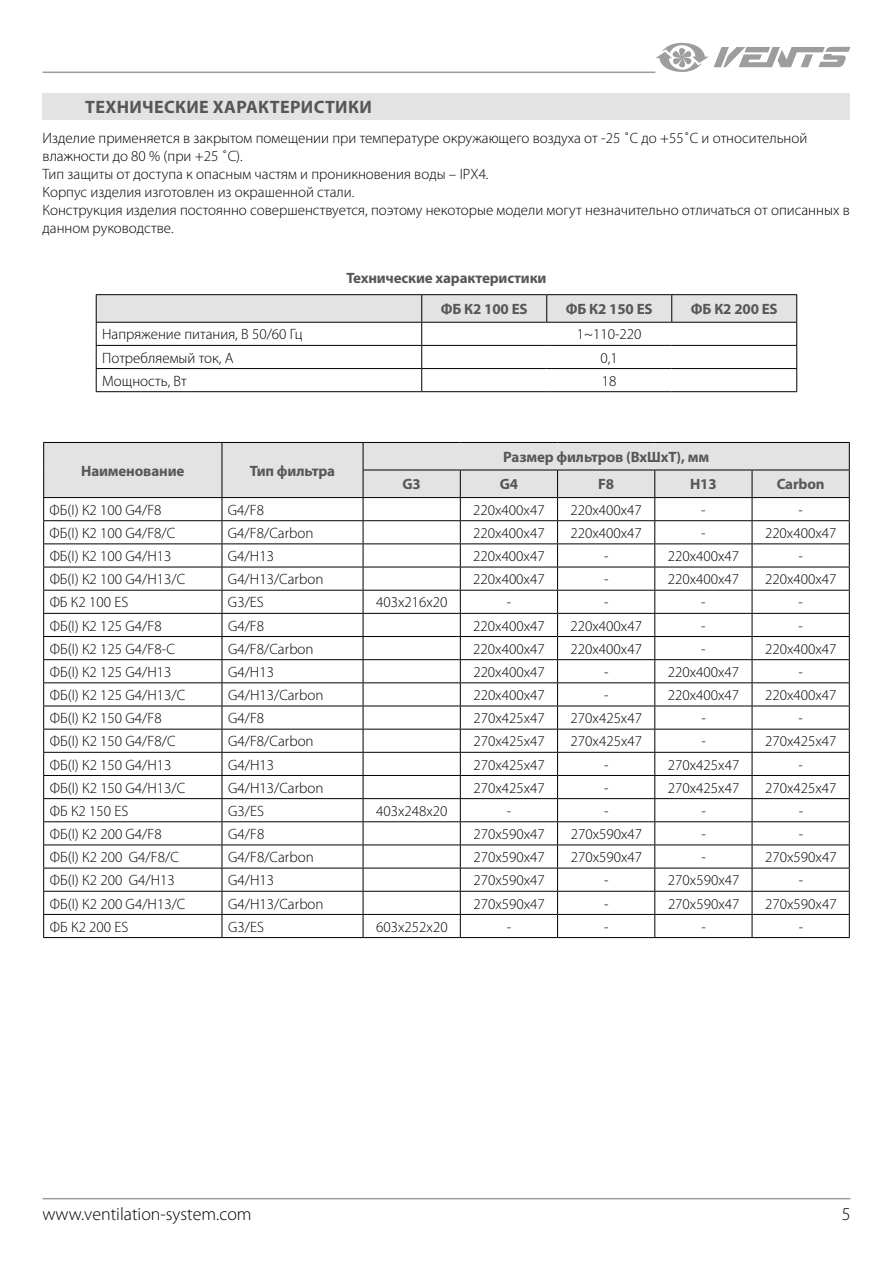
<style>
.page{position:relative;width:893px;height:1263px;background:#fff}
.page>*{position:absolute;margin:0;border:0;box-sizing:border-box;transform-origin:0 0}
.t1{font:300 18px "Myriad Pro";color:#000}
.t2{font:700 18px "Myriad Pro";letter-spacing:.02em;color:#575756}
.t3{font:300 15px/18px "Myriad Pro";color:#000}
.t4{font:700 15px/31.3px "Myriad Pro";letter-spacing:-.01em;color:#575756}
</style>
<div class="page">
<hr style="left:43px;top:1198px;width:807px;height:1px;background:#9d9d9c">
<hr style="left:43px;top:72px;width:612px;height:1px;background:#9d9d9c">
<svg style="left:655px;top:43px;width:195px;height:29px"></svg>
<div style="left:43px;top:93px;width:807px;height:27px;background:#e3e3e3"></div>
<hr style="left:43px;top:937px;width:179px;height:1px;background:#000">
<hr style="left:222px;top:937px;width:141px;height:1px;background:#000">
<hr style="left:363px;top:937px;width:97px;height:1px;background:#000">
<hr style="left:460px;top:937px;width:98px;height:1px;background:#000">
<hr style="left:558px;top:937px;width:97px;height:1px;background:#000">
<hr style="left:655px;top:937px;width:97px;height:1px;background:#000">
<hr style="left:752px;top:937px;width:98px;height:1px;background:#000">
<svg style="left:43px;top:442px;width:807px;height:495px"></svg>
<hr style="left:655px;top:497px;width:97px;height:1px;background:#000">
<hr style="left:655px;top:613px;width:97px;height:1px;background:#000">
<hr style="left:96px;top:391px;width:326px;height:1px;background:#000">
<hr style="left:422px;top:391px;width:125px;height:1px;background:#000">
<hr style="left:547px;top:391px;width:125px;height:1px;background:#000">
<hr style="left:672px;top:391px;width:125px;height:1px;background:#000">
<hr style="left:96px;top:294px;width:326px;height:1px;background:#000">
<hr style="left:422px;top:294px;width:124px;height:1px;background:#000">
<hr style="left:546px;top:294px;width:126px;height:1px;background:#000">
<hr style="left:672px;top:294px;width:125px;height:1px;background:#000">
<svg style="left:96px;top:295px;width:701px;height:96px"></svg>
<p class="t2" style="left:85px;top:95px;width:288px">ТЕХНИЧЕСКИЕ ХАРАКТЕРИСТИКИ</p>
<p class="t3" style="left:43px;top:129px;width:809px">Изделие применяется в закрытом помещении при температуре окружающего воздуха от -25 ˚С до +55˚С и относительной влажности до 80 % (при +25 ˚С).<br>Тип защиты от доступа к опасным частям и проникновения воды – IPХ4.<br>Корпус изделия изготовлен из окрашенной стали.<br>Конструкция изделия постоянно совершенствуется, поэтому некоторые модели могут незначительно отличаться от описанных в данном руководстве.</p>
<p class="t4" style="left:441px;top:262px;width:107px;text-indent:-94px">Технические характеристики<br>ФБ К2 100 ES</p>
<p class="t4" style="left:566px;top:293px;width:88px">ФБ К2 150 ES</p>
<p class="t4" style="left:691px;top:293px;width:88px">ФБ К2 200 ES</p>
<p class="t3" style="left:102px;top:326px;width:202px">Напряжение питания, В 50/60 Гц</p>
<p class="t3" style="left:577px;top:326px;width:66px">1~110-220</p>
<p class="t3" style="left:102px;top:349px;width:133px">Потребляемый ток, А</p>
<p class="t3" style="left:601px;top:349px;width:19px">0,1</p>
<p class="t3" style="left:102px;top:372px;width:86px">Мощность, Вт</p>
<p class="t3" style="left:602px;top:372px;width:16px">18</p>
<p class="t4" style="left:81px;top:454px;width:105px">Наименование</p>
<p class="t4" style="left:250px;top:454px;width:87px">Тип фильтра</p>
<p class="t4" style="left:503px;top:441px;width:207px">Размер фильтров (ВхШхТ), мм</p>
<p class="t4" style="left:402px;top:468px;width:20px">G3</p>
<p class="t4" style="left:500px;top:468px;width:20px">G4</p>
<p class="t4" style="left:598px;top:468px;width:18px">F8</p>
<p class="t4" style="left:690px;top:468px;width:28px">H13</p>
<p class="t4" style="left:777px;top:468px;width:50px">Carbon</p>
<p class="t3" style="left:50px;top:501px;width:113px">ФБ(I) К2 100 G4/F8</p>
<p class="t3" style="left:228px;top:501px;width:38px">G4/F8</p>
<p class="t3" style="left:473px;top:501px;width:73px">220х400х47</p>
<p class="t3" style="left:570px;top:501px;width:73px">220х400х47</p>
<p class="t3" style="left:701px;top:501px;width:6px">-</p>
<p class="t3" style="left:798px;top:501px;width:6px">-</p>
<p class="t3" style="left:50px;top:524px;width:127px">ФБ(I) К2 100 G4/F8/C</p>
<p class="t3" style="left:228px;top:524px;width:87px">G4/F8/Carbon</p>
<p class="t3" style="left:473px;top:524px;width:73px">220х400х47</p>
<p class="t3" style="left:570px;top:524px;width:73px">220х400х47</p>
<p class="t3" style="left:701px;top:524px;width:6px">-</p>
<p class="t3" style="left:765px;top:524px;width:73px">220х400х47</p>
<p class="t3" style="left:50px;top:547px;width:123px">ФБ(I) К2 100 G4/H13</p>
<p class="t3" style="left:228px;top:547px;width:48px">G4/H13</p>
<p class="t3" style="left:473px;top:547px;width:73px">220х400х47</p>
<p class="t3" style="left:604px;top:547px;width:6px">-</p>
<p class="t3" style="left:668px;top:547px;width:73px">220х400х47</p>
<p class="t3" style="left:798px;top:547px;width:6px">-</p>
<p class="t3" style="left:50px;top:570px;width:137px">ФБ(I) К2 100 G4/H13/C</p>
<p class="t3" style="left:228px;top:570px;width:97px">G4/H13/Carbon</p>
<p class="t3" style="left:473px;top:570px;width:73px">220х400х47</p>
<p class="t3" style="left:604px;top:570px;width:6px">-</p>
<p class="t3" style="left:668px;top:570px;width:73px">220х400х47</p>
<p class="t3" style="left:765px;top:570px;width:73px">220х400х47</p>
<p class="t3" style="left:50px;top:594px;width:80px">ФБ К2 100 ES</p>
<p class="t3" style="left:228px;top:594px;width:37px">G3/ES</p>
<p class="t3" style="left:376px;top:594px;width:73px">403x216x20</p>
<p class="t3" style="left:507px;top:594px;width:6px">-</p>
<p class="t3" style="left:604px;top:594px;width:6px">-</p>
<p class="t3" style="left:701px;top:594px;width:6px">-</p>
<p class="t3" style="left:798px;top:594px;width:6px">-</p>
<p class="t3" style="left:50px;top:617px;width:113px">ФБ(I) К2 125 G4/F8</p>
<p class="t3" style="left:228px;top:617px;width:38px">G4/F8</p>
<p class="t3" style="left:473px;top:617px;width:73px">220х400х47</p>
<p class="t3" style="left:571px;top:617px;width:73px">220х400х47</p>
<p class="t3" style="left:701px;top:617px;width:6px">-</p>
<p class="t3" style="left:798px;top:617px;width:6px">-</p>
<p class="t3" style="left:50px;top:640px;width:127px">ФБ(I) К2 125 G4/F8-C</p>
<p class="t3" style="left:228px;top:640px;width:87px">G4/F8/Carbon</p>
<p class="t3" style="left:473px;top:640px;width:73px">220х400х47</p>
<p class="t3" style="left:571px;top:640px;width:73px">220х400х47</p>
<p class="t3" style="left:701px;top:640px;width:6px">-</p>
<p class="t3" style="left:765px;top:640px;width:73px">220х400х47</p>
<p class="t3" style="left:50px;top:663px;width:123px">ФБ(I) К2 125 G4/H13</p>
<p class="t3" style="left:228px;top:663px;width:48px">G4/H13</p>
<p class="t3" style="left:473px;top:663px;width:73px">220х400х47</p>
<p class="t3" style="left:604px;top:663px;width:6px">-</p>
<p class="t3" style="left:668px;top:663px;width:73px">220х400х47</p>
<p class="t3" style="left:799px;top:663px;width:6px">-</p>
<p class="t3" style="left:50px;top:686px;width:137px">ФБ(I) К2 125 G4/H13/C</p>
<p class="t3" style="left:228px;top:686px;width:97px">G4/H13/Carbon</p>
<p class="t3" style="left:473px;top:686px;width:73px">220х400х47</p>
<p class="t3" style="left:604px;top:686px;width:6px">-</p>
<p class="t3" style="left:668px;top:686px;width:73px">220х400х47</p>
<p class="t3" style="left:765px;top:686px;width:73px">220х400х47</p>
<p class="t3" style="left:50px;top:709px;width:113px">ФБ(I) К2 150 G4/F8</p>
<p class="t3" style="left:228px;top:709px;width:38px">G4/F8</p>
<p class="t3" style="left:473px;top:709px;width:73px">270х425х47</p>
<p class="t3" style="left:571px;top:709px;width:73px">270х425х47</p>
<p class="t3" style="left:701px;top:709px;width:6px">-</p>
<p class="t3" style="left:799px;top:709px;width:6px">-</p>
<p class="t3" style="left:50px;top:733px;width:127px">ФБ(I) К2 150 G4/F8/C</p>
<p class="t3" style="left:228px;top:733px;width:87px">G4/F8/Carbon</p>
<p class="t3" style="left:473px;top:733px;width:73px">270х425х47</p>
<p class="t3" style="left:571px;top:733px;width:73px">270х425х47</p>
<p class="t3" style="left:701px;top:733px;width:6px">-</p>
<p class="t3" style="left:765px;top:733px;width:73px">270х425х47</p>
<p class="t3" style="left:50px;top:756px;width:123px">ФБ(I) К2 150 G4/H13</p>
<p class="t3" style="left:228px;top:756px;width:48px">G4/H13</p>
<p class="t3" style="left:473px;top:756px;width:73px">270х425х47</p>
<p class="t3" style="left:604px;top:756px;width:6px">-</p>
<p class="t3" style="left:668px;top:756px;width:73px">270х425х47</p>
<p class="t3" style="left:799px;top:756px;width:6px">-</p>
<p class="t3" style="left:50px;top:779px;width:137px">ФБ(I) К2 150 G4/H13/C</p>
<p class="t3" style="left:228px;top:779px;width:97px">G4/H13/Carbon</p>
<p class="t3" style="left:473px;top:779px;width:73px">270х425х47</p>
<p class="t3" style="left:604px;top:779px;width:6px">-</p>
<p class="t3" style="left:668px;top:779px;width:73px">270х425х47</p>
<p class="t3" style="left:765px;top:779px;width:73px">270х425х47</p>
<p class="t3" style="left:50px;top:802px;width:80px">ФБ К2 150 ES</p>
<p class="t3" style="left:228px;top:802px;width:37px">G3/ES</p>
<p class="t3" style="left:376px;top:802px;width:73px">403х248х20</p>
<p class="t3" style="left:507px;top:802px;width:6px">-</p>
<p class="t3" style="left:604px;top:802px;width:6px">-</p>
<p class="t3" style="left:701px;top:802px;width:6px">-</p>
<p class="t3" style="left:799px;top:802px;width:6px">-</p>
<p class="t3" style="left:50px;top:825px;width:113px">ФБ(I) К2 200 G4/F8</p>
<p class="t3" style="left:228px;top:825px;width:38px">G4/F8</p>
<p class="t3" style="left:473px;top:825px;width:73px">270х590х47</p>
<p class="t3" style="left:571px;top:825px;width:73px">270х590х47</p>
<p class="t3" style="left:701px;top:825px;width:6px">-</p>
<p class="t3" style="left:799px;top:825px;width:6px">-</p>
<p class="t3" style="left:50px;top:848px;width:131px">ФБ(I) К2 200 G4/F8/C</p>
<p class="t3" style="left:228px;top:848px;width:87px">G4/F8/Carbon</p>
<p class="t3" style="left:473px;top:848px;width:73px">270х590х47</p>
<p class="t3" style="left:571px;top:848px;width:73px">270х590х47</p>
<p class="t3" style="left:701px;top:848px;width:6px">-</p>
<p class="t3" style="left:765px;top:848px;width:73px">270х590х47</p>
<p class="t3" style="left:50px;top:872px;width:127px">ФБ(I) К2 200 G4/H13</p>
<p class="t3" style="left:228px;top:872px;width:48px">G4/H13</p>
<p class="t3" style="left:473px;top:872px;width:73px">270х590х47</p>
<p class="t3" style="left:604px;top:872px;width:6px">-</p>
<p class="t3" style="left:668px;top:872px;width:73px">270х590х47</p>
<p class="t3" style="left:799px;top:872px;width:6px">-</p>
<p class="t3" style="left:50px;top:895px;width:137px">ФБ(I) К2 200 G4/H13/C</p>
<p class="t3" style="left:228px;top:895px;width:97px">G4/H13/Carbon</p>
<p class="t3" style="left:473px;top:895px;width:73px">270х590х47</p>
<p class="t3" style="left:604px;top:895px;width:6px">-</p>
<p class="t3" style="left:668px;top:895px;width:73px">270х590х47</p>
<p class="t3" style="left:765px;top:895px;width:73px">270х590х47</p>
<p class="t3" style="left:50px;top:918px;width:80px">ФБ К2 200 ES</p>
<p class="t3" style="left:228px;top:918px;width:37px">G3/ES</p>
<p class="t3" style="left:376px;top:918px;width:73px">603х252х20</p>
<p class="t3" style="left:507px;top:918px;width:6px">-</p>
<p class="t3" style="left:604px;top:918px;width:6px">-</p>
<p class="t3" style="left:701px;top:918px;width:6px">-</p>
<p class="t3" style="left:799px;top:918px;width:6px">-</p>
<p class="t1" style="left:43px;top:1204px;width:211px">www.ventilation-system.com</p>
<p class="t1" style="left:842px;top:1204px;width:10px">5</p>
</div>
